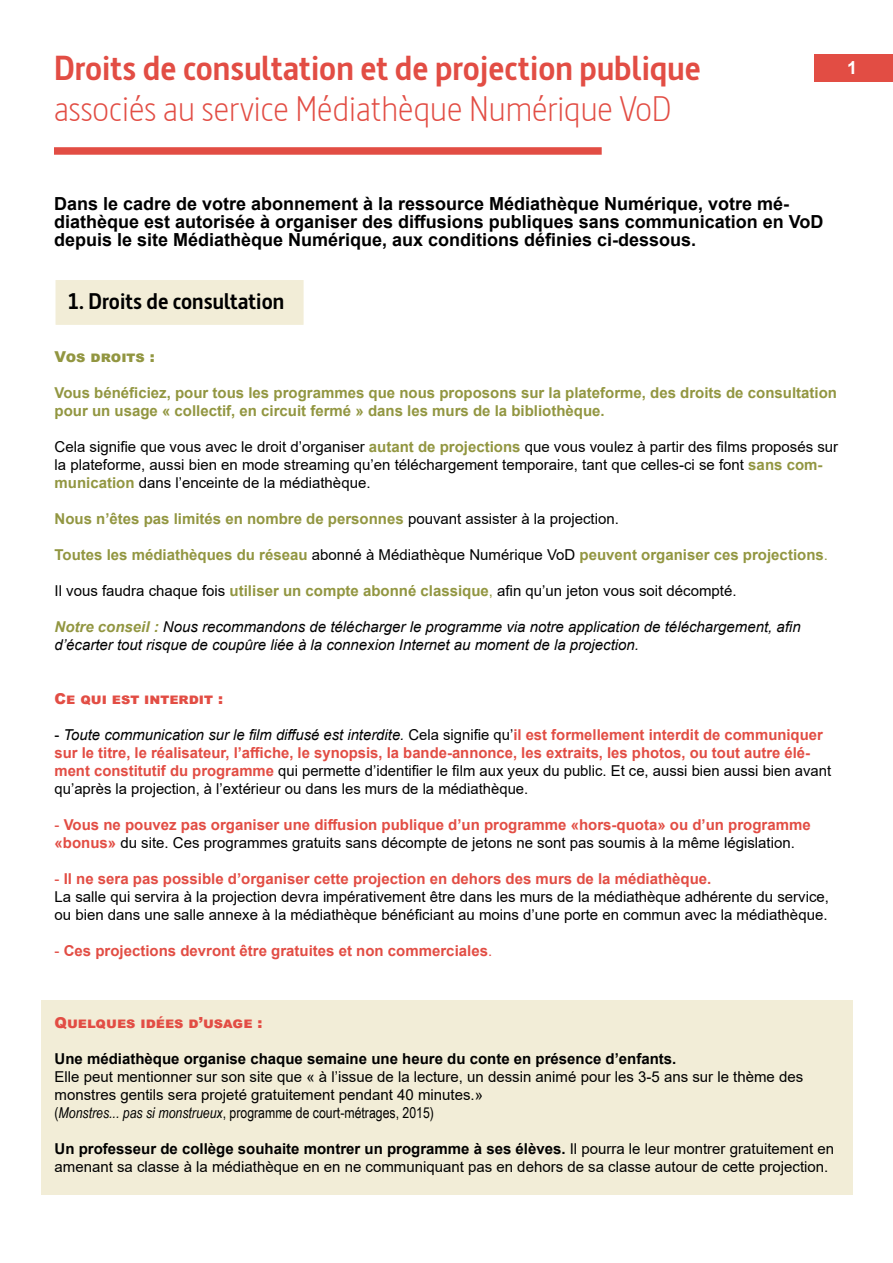
<style>
.page{position:relative;width:893px;height:1263px;background:#fff}
.page>*{position:absolute;margin:0;border:0;box-sizing:border-box;transform-origin:0 0}
.t1{font:700 34.5px "Barna";color:#e24d44}
.t2{font:300 34.5px "Barna";color:#e24d44}
.t3{font:700 22.5px "Barna";color:#000}
.t4{font:700 18px/18px "Arial";color:#000}
.t5{font:700 18px "Arial";color:#fff}
.t6{font:15px/18px "Arial";color:#000}
.t7{font:700 15px/18px "Arial";color:#e24d44}
.t8{font:700 15px/18px "Arial";color:#929641}
.t9{font:italic 15px/18px "Arial";color:#000}
.t10{font:700 15px "Arial";color:#000}
.t11{font:15px "Arial Narrow";color:#000}
.t12{font:900 15px "Arial";color:#e24d44}
.t13{font:900 15px "Arial";color:#929641}
.s1{font-weight:700;color:#929641}
.s2{font-weight:400;color:#000}
.s3{font-weight:400}
.s4{color:#929641}
.s5{font-weight:400;font-style:italic;color:#000}
.s6{color:#e24d44}
.s7{font-weight:700;color:#e24d44}
.s8{font-style:italic}
.s9{font-weight:700}
</style>
<div class="page">
<div style="left:814px;top:54px;width:79px;height:28px;background:#e24d44"></div>
<div style="left:41px;top:1000px;width:812px;height:195px;background:#f2edd7"></div>
<div style="left:54px;top:279px;width:251px;height:47px;background:#f2edd7;border:2px solid #fff"></div>
<div style="left:54px;top:147px;width:548px;height:8px;background:#e24d44"></div>
<h1 class="t1" style="left:54px;top:47px;width:648px">Droits de consultation et de projection publique</h1>
<p class="t5" style="left:847px;top:55px;width:12px">1</p>
<h1 class="t2" style="left:54px;top:89px;width:618px">associés au service Médiathèque Numérique VoD</h1>
<p class="t4" style="left:54px;top:195px;width:771px">Dans le cadre de votre abonnement à la ressource Médiathèque Numérique, votre mé&shy;diathèque est autorisée à organiser des diffusions publiques sans communication en VoD depuis le site Médiathèque Numérique, aux conditions définies ci-dessous.</p>
<h2 class="t3" style="left:68px;top:288px;width:218px">1. Droits de consultation</h2>
<p class="t13" style="left:55px;top:345px;width:102px">Vos droits :</p>
<p class="t8" style="left:55px;top:384px;width:784px">Vous bénéficiez, pour tous les programmes que nous proposons sur la plateforme, des droits de consultation pour un usage « collectif, en circuit fermé » dans les murs de la bibliothèque.</p>
<p class="t6" style="left:55px;top:437px;width:785px">Cela signifie que vous avec le droit d’organiser <span class="s1">autant de projections</span> que vous voulez à partir des films proposés sur la plateforme, aussi bien en mode streaming qu’en téléchargement temporaire, tant que celles-ci se font <span class="s1">sans com&shy;munication</span> dans l’enceinte de la médiathèque.</p>
<p class="t8" style="left:55px;top:510px;width:566px">Nous n’êtes pas limités en nombre de personnes <span class="s2">pouvant assister à la projection.</span></p>
<p class="t8" style="left:55px;top:546px;width:775px">Toutes les médiathèques du réseau <span class="s2">abonné à Médiathèque Numérique VoD</span> peuvent organiser ces projections<span class="s3">.</span></p>
<p class="t6" style="left:55px;top:581px;width:683px">Il vous faudra chaque fois <span class="s1">utiliser un compte abonné classique</span><span class="s4">,</span> afin qu’un jeton vous soit décompté.</p>
<p class="t9" style="left:55px;top:618px;width:748px"><span class="s1">Notre conseil :</span> Nous recommandons de télécharger le programme via notre application de téléchargement, afin d’écarter tout risque de coupûre liée à la connexion Internet au moment de la projection.</p>
<p class="t12" style="left:55px;top:687px;width:170px">Ce qui est interdit :</p>
<p class="t7" style="left:55px;top:726px;width:778px"><span class="s2">-</span> <span class="s5">Toute communication sur le film diffusé est interdite.</span> <span class="s2">Cela signifie qu’</span>il est formellement interdit de communiquer sur le titre, le réalisateur, l’affiche, le synopsis, la bande-annonce, les extraits, les photos, ou tout autre élé&shy;ment constitutif du programme <span class="s2">qui permette d’identifier le film aux yeux du public. Et ce, aussi bien aussi bien avant qu’après la projection, à l’extérieur ou dans les murs de la médiathèque.</span></p>
<p class="t7" style="left:55px;top:816px;width:758px"><span class="s3">-</span> Vous ne pouvez pas organiser une diffusion publique d’un programme «hors-quota» ou d’un programme «bonus» <span class="s2">du site. Ces programmes gratuits sans décompte de jetons ne sont pas soumis à la même législation.</span></p>
<p class="t6" style="left:55px;top:869px;width:776px"><span class="s6">-</span> <span class="s7">Il ne sera pas possible d’organiser cette projection en dehors des murs de la médiathèque.<br></span>La salle qui servira à la projection devra impérativement être dans les murs de la médiathèque adhérente du service, ou bien dans une salle annexe à la médiathèque bénéficiant au moins d’une porte en commun avec la médiathèque.</p>
<p class="t7" style="left:55px;top:942px;width:439px"><span class="s3">-</span> Ces projections devront être gratuites et non commerciales<span class="s3">.</span></p>
<p class="t12" style="left:55px;top:1011px;width:210px">Quelques idées d’usage :</p>
<p class="t10" style="left:55px;top:1048px;width:623px">Une médiathèque organise chaque semaine une heure du conte en présence d’enfants.</p>
<p class="t6" style="left:55px;top:1067px;width:750px">Elle peut mentionner sur son site que « à l’issue de la lecture, un dessin animé pour les 3-5 ans sur le thème des monstres gentils sera projeté gratuitement pendant 40 minutes.»</p>
<p class="t11" style="left:55px;top:1101px;width:381px">(<span class="s8">Monstres... pas si monstrueux</span>, programme de court-métrages, 2015)</p>
<p class="t6" style="left:55px;top:1139px;width:781px"><span class="s9">Un professeur de collège souhaite montrer un programme à ses élèves.</span> Il pourra le leur montrer gratuitement en amenant sa classe à la médiathèque en en ne communiquant pas en dehors de sa classe autour de cette projection.</p>
</div>
